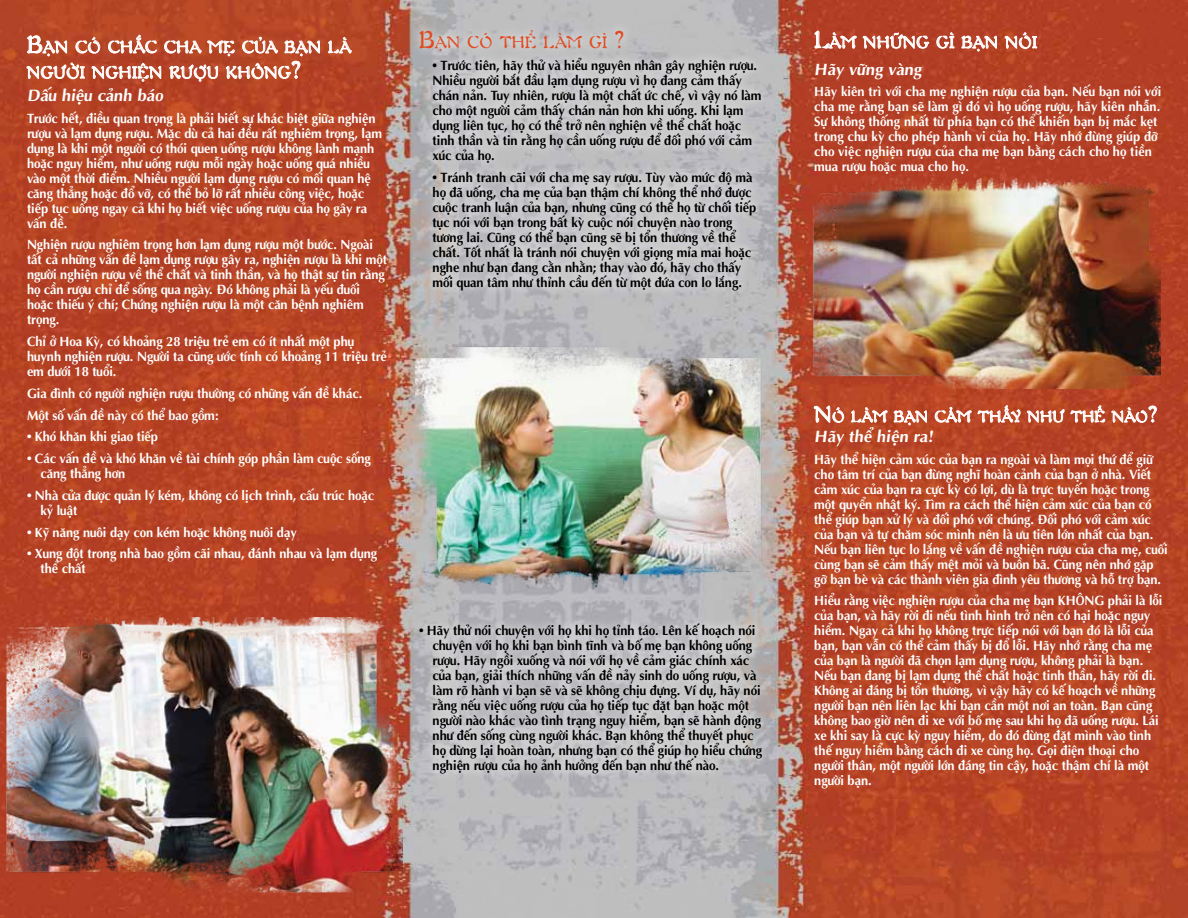
<style>
.page{position:relative;width:1188px;height:918px;background:#fff}
.page>*{position:absolute;margin:0;border:0;box-sizing:border-box;transform-origin:0 0}
.t1{font:16.8px/25.5px "UVN Mang Cau";letter-spacing:.03em;color:#fff;scale:.95 1}
.t2{font:16.8px "UVN Mang Cau";letter-spacing:.03em;color:#e14a21;scale:.95 1}
.t3{font:700 16.5px "UTM Aptima";color:#fff}
.t4{font:15.75px "UVN Mang Cau";letter-spacing:.03em;color:#fff;scale:.95 1}
.t5{font:700 13.5px/15px "UTM Aptima";letter-spacing:-.01em;color:#fff;scale:.95 1}
.t6{font:700 13.5px/15px "UTM Aptima";letter-spacing:-.01em;color:#000;scale:.95 1}
.s1{font-size:24px}
.s2{font-family:"Arial"}
.s3{font-size:22.5px}
</style>
<div class="page">
<img style="left:0;top:0;width:459px;height:918px">
<svg style="left:328px;top:37px;width:24px;height:17px"></svg>
<svg style="left:26px;top:34px;width:294px;height:57px;background:#c06147"></svg>
<img style="left:459px;top:0;width:729px;height:918px">
<svg style="left:410px;top:21px;width:362px;height:761px;background:#c2c2c4"></svg>
<svg style="left:814px;top:30px;width:43px;height:19px"></svg>
<svg style="left:863px;top:32px;width:66px;height:17px"></svg>
<svg style="left:936px;top:32px;width:19px;height:17px"></svg>
<svg style="left:961px;top:36px;width:36px;height:16px"></svg>
<svg style="left:1005px;top:32px;width:32px;height:17px"></svg>
<svg style="left:814px;top:405px;width:30px;height:18px"></svg>
<svg style="left:851px;top:407px;width:76px;height:19px"></svg>
<svg style="left:935px;top:405px;width:86px;height:18px;background:#cd775f"></svg>
<svg style="left:1027px;top:405px;width:130px;height:18px;background:#c9745c"></svg>
<img style="left:0;top:618px;width:402px;height:300px">
<img style="left:400px;top:330px;width:367px;height:266px">
<img style="left:813px;top:173px;width:348px;height:215px">
<p class="t1" style="left:27px;top:33px;width:343px"><span class="s1">B</span>ẠN CÓ CHẮC CHA MẸ CỦA BẠN LÀ<br>NGƯỜI NGHIỆN RƯỢU KHÔNG<span class="s1">?</span></p>
<p class="t3" style="left:27px;top:82px;width:140px">Dấu hiệu cảnh báo</p>
<p class="t5" style="left:27px;top:109px;width:375px">Trước hết, điều quan trọng là phải biết sự khác biệt giữa nghiện rượu và lạm dụng rượu. Mặc dù cả hai đều rất nghiêm trọng, lạm dụng là khi một người có thói quen uống rượu không lành mạnh hoặc nguy hiểm, như uống rượu mỗi ngày hoặc uống quá nhiều vào một thời điểm. Nhiều người lạm dụng rượu có mối quan hệ căng thẳng hoặc đổ vỡ, có thể bỏ lỡ rất nhiều công việc, hoặc tiếp tục uống ngay cả khi họ biết việc uống rượu của họ gây ra vấn đề.</p>
<p class="t5" style="left:27px;top:236px;width:381px">Nghiện rượu nghiêm trọng hơn lạm dụng rượu một bước. Ngoài tất cả những vấn đề lạm dụng rượu gây ra, nghiện rượu là khi một người nghiện rượu về thể chất và tinh thần, và họ thật sự tin rằng họ cần rượu chỉ để sống qua ngày. Đó không phải là yếu đuối hoặc thiếu ý chí; Chứng nghiện rượu là một căn bệnh nghiêm trọng.</p>
<p class="t5" style="left:27px;top:333px;width:381px">Chỉ ở Hoa Kỳ, có khoảng 28 triệu trẻ em có ít nhất một phụ huynh nghiện rượu. Người ta cũng ước tính có khoảng 11 triệu trẻ em dưới 18 tuổi.</p>
<p class="t5" style="left:27px;top:381px;width:355px;line-height:21.8px">Gia đình có người nghiện rượu thường có những vấn đề khác.<br>Một số vấn đề này có thể bao gồm:</p>
<p class="t5" style="left:27px;top:428px;width:140px"><span class="s2">•</span> Khó khăn khi giao tiếp</p>
<p class="t5" style="left:41px;top:450px;width:349px;text-indent:-14px"><span class="s2">•</span> Các vấn đề và khó khăn về tài chính góp phần làm cuộc sống căng thẳng hơn</p>
<p class="t5" style="left:41px;top:487px;width:353px;text-indent:-14px"><span class="s2">•</span> Nhà cửa được quản lý kém, không có lịch trình, cấu trúc hoặc kỷ luật</p>
<p class="t5" style="left:27px;top:523px;width:286px"><span class="s2">•</span> Kỹ năng nuôi dạy con kém hoặc không nuôi dạy</p>
<p class="t5" style="left:41px;top:545px;width:356px;text-indent:-14px"><span class="s2">•</span> Xung đột trong nhà bao gồm cãi nhau, đánh nhau và lạm dụng thể chất</p>
<p class="t2" style="left:419px;top:30px;width:218px"><span class="s1">B</span>ẠN CÓ THỂ LÀM GÌ <span class="s1">?</span></p>
<p class="t6" style="left:433px;top:57px;width:348px"><span class="s2">•</span> Trước tiên, hãy thử và hiểu nguyên nhân gây nghiện rượu.<br>Nhiều người bắt đầu lạm dụng rượu vì họ đang cảm thấy chán nản. Tuy nhiên, rượu là một chất ức chế, vì vậy nó làm cho một người cảm thấy chán nản hơn khi uống. Khi lạm dụng liên tục, họ có thể trở nên nghiện về thể chất hoặc tinh thần và tin rằng họ cần uống rượu để đối phó với cảm xúc của họ.</p>
<p class="t6" style="left:433px;top:168px;width:343px"><span class="s2">•</span> Tránh tranh cãi với cha mẹ say rượu. Tùy vào mức độ mà họ đã uống, cha mẹ của bạn thậm chí không thể nhớ được cuộc tranh luận của bạn, nhưng cũng có thể họ từ chối tiếp tục nói với bạn trong bất kỳ cuộc nói chuyện nào trong tương lai. Cũng có thể bạn cũng sẽ bị tổn thương về thể chất. Tốt nhất là tránh nói chuyện với giọng mỉa mai hoặc nghe như bạn đang cằn nhằn; thay vào đó, hãy cho thấy mối quan tâm như thỉnh cầu đến từ một đứa con lo lắng.</p>
<p class="t6" style="left:433px;top:621px;width:349px;text-indent:-14px"><span class="s2">•</span> Hãy thử nói chuyện với họ khi họ tỉnh táo. Lên kế hoạch nói chuyện với họ khi bạn bình tĩnh và bố mẹ bạn không uống rượu. Hãy ngồi xuống và nói với họ về cảm giác chính xác của bạn, giải thích những vấn đề nảy sinh do uống rượu, và làm rõ hành vi bạn sẽ và sẽ không chịu đựng. Ví dụ, hãy nói rằng nếu việc uống rượu của họ tiếp tục đặt bạn hoặc một người nào khác vào tình trạng nguy hiểm, bạn sẽ hành động như đến sống cùng người khác. Bạn không thể thuyết phục họ dừng lại hoàn toàn, nhưng bạn có thể giúp họ hiểu chứng nghiện rượu của họ ảnh hưởng đến bạn như thế nào.</p>
<p class="t1" style="left:814px;top:28px;width:236px"><span class="s1">L</span>ÀM NHỮNG GÌ BẠN NÓI</p>
<p class="t3" style="left:814px;top:56px;width:112px">Hãy vững vàng</p>
<p class="t5" style="left:814px;top:83px;width:367px">Hãy kiên trì với cha mẹ nghiện rượu của bạn. Nếu bạn nói với cha mẹ rằng bạn sẽ làm gì đó vì họ uống rượu, hãy kiên nhẫn.<br>Sự không thống nhất từ phía bạn có thể khiến bạn bị mắc kẹt trong chu kỳ cho phép hành vi của họ. Hãy nhớ đừng giúp đỡ cho việc nghiện rượu của cha mẹ bạn bằng cách cho họ tiền mua rượu hoặc mua cho họ.</p>
<p class="t4" style="left:814px;top:405px;width:363px"><span class="s3">N</span>Ó LÀM BẠN CẢM THẤY NHƯ THẾ NÀO<span class="s3">?</span></p>
<p class="t3" style="left:814px;top:423px;width:124px">Hãy thể hiện ra!</p>
<p class="t5" style="left:814px;top:450px;width:374px">Hãy thể hiện cảm xúc của bạn ra ngoài và làm mọi thứ để giữ cho tâm trí của bạn đừng nghĩ hoàn cảnh của bạn ở nhà. Viết cảm xúc của bạn ra cực kỳ có lợi, dù là trực tuyến hoặc trong một quyển nhật ký. Tìm ra cách thể hiện cảm xúc của bạn có thể giúp bạn xử lý và đối phó với chúng. Đối phó với cảm xúc của bạn và tự chăm sóc mình nên là ưu tiên lớn nhất của bạn.<br>Nếu bạn liên tục lo lắng về vấn đề nghiện rượu của cha mẹ, cuối cùng bạn sẽ cảm thấy mệt mỏi và buồn bã. Cũng nên nhớ gặp gỡ bạn bè và các thành viên gia đình yêu thương và hỗ trợ bạn.</p>
<p class="t5" style="left:814px;top:592px;width:368px">Hiểu rằng việc nghiện rượu của cha mẹ bạn KHÔNG phải là lỗi của bạn, và hãy rời đi nếu tình hình trở nên có hại hoặc nguy hiểm. Ngay cả khi họ không trực tiếp nói với bạn đó là lỗi của bạn, bạn vẫn có thể cảm thấy bị đổ lỗi. Hãy nhớ rằng cha mẹ của bạn là người đã chọn lạm dụng rượu, không phải là bạn.<br>Nếu bạn đang bị lạm dụng thể chất hoặc tinh thần, hãy rời đi.<br>Không ai đáng bị tổn thương, vì vậy hãy có kế hoạch về những người bạn nên liên lạc khi bạn cần một nơi an toàn. Bạn cũng không bao giờ nên đi xe với bố mẹ sau khi họ đã uống rượu. Lái xe khi say là cực kỳ nguy hiểm, do đó đừng đặt mình vào tình thế nguy hiểm bằng cách đi xe cùng họ. Gọi điện thoại cho người thân, một người lớn đáng tin cậy, hoặc thậm chí là một người bạn.</p>
</div>
